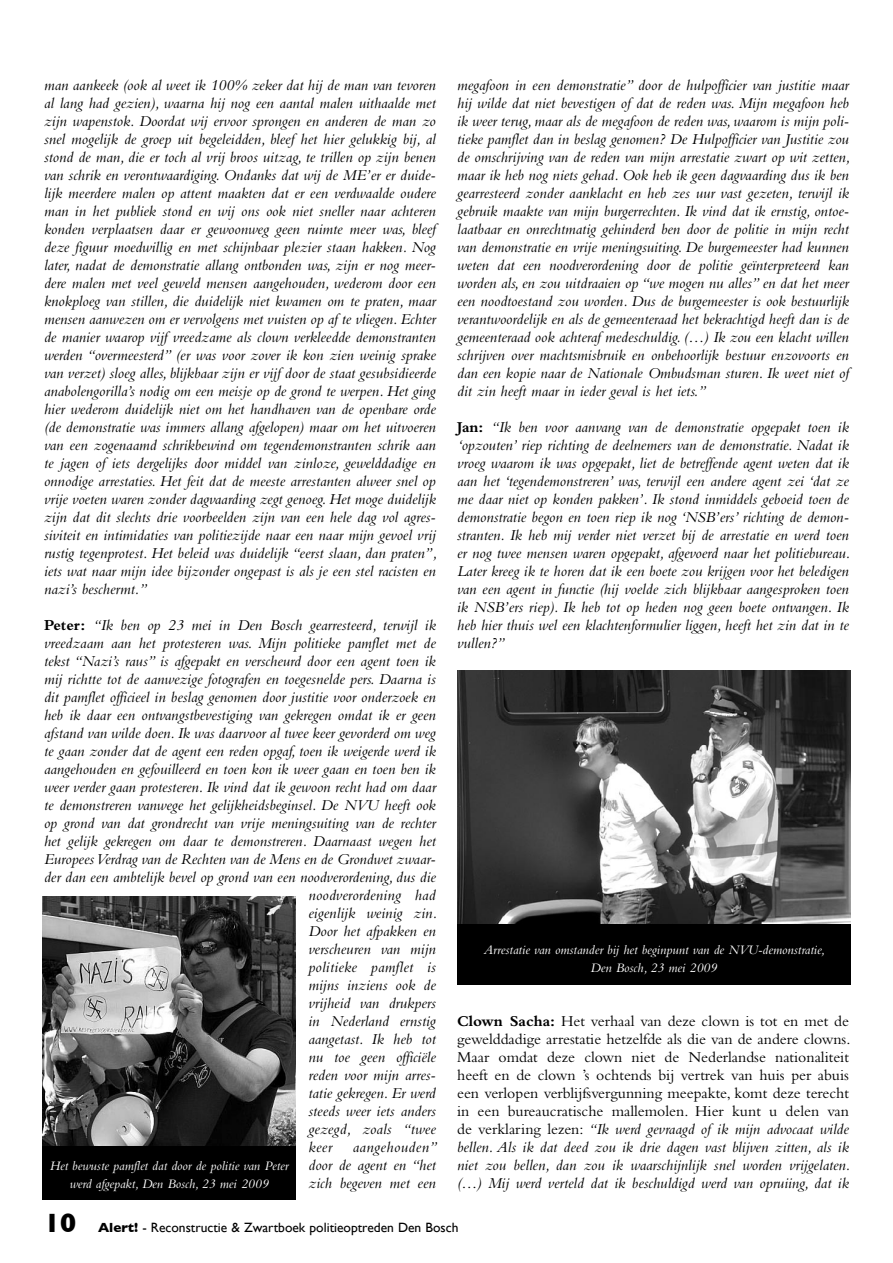
<style>
.page{position:relative;width:893px;height:1263px;background:#fff}
.page>*{position:absolute;margin:0;border:0;box-sizing:border-box;transform-origin:0 0}
.t1{font:700 27px "Gill Sans";color:#000}
.t2{font:italic 15.75px/18px "Bembo";color:#000;text-align:justify}
.t3{font:15.75px/18px "Bembo";color:#000;text-align:justify}
.t4{font:italic 13.5px/18px "Bembo";color:#fff;text-align:center}
.t5{font:13.5px "Gill Sans";color:#000}
.s1{font-weight:700;font-style:normal}
.s2{font-weight:700}
.s3{font-style:italic}
</style>
<div class="page">
<img style="left:43px;top:896px;width:252px;height:250px">
<div style="left:43px;top:1146px;width:253px;height:53px;background:#000"></div>
<img style="left:457px;top:670px;width:393px;height:254px">
<div style="left:457px;top:924px;width:393px;height:61px;background:#000"></div>
<p class="t2" style="left:44px;top:76px;width:395px">man aankeek (ook al weet ik 100% zeker dat hij de man van tevoren al lang had gezien), waarna hij nog een aantal malen uithaalde met zijn wapenstok. Doordat wij ervoor sprongen en anderen de man zo snel mogelijk de groep uit begeleidden, bleef het hier gelukkig bij, al stond de man, die er toch al vrij broos uitzag, te trillen op zijn benen van schrik en verontwaardiging. Ondanks dat wij de ME’er er duide&shy;lijk meerdere malen op attent maakten dat er een verdwaalde oudere man in het publiek stond en wij ons ook niet sneller naar achteren konden verplaatsen daar er gewoonweg geen ruimte meer was, bleef deze figuur moedwillig en met schijnbaar plezier staan hakken. Nog later, nadat de demonstratie allang ontbonden was, zijn er nog meer&shy;dere malen met veel geweld mensen aangehouden, wederom door een knokploeg van stillen, die duidelijk niet kwamen om te praten, maar mensen aanwezen om er vervolgens met vuisten op af te vliegen. Echter de manier waarop vijf vreedzame als clown verkleedde demonstranten werden “overmeesterd” (er was voor zover ik kon zien weinig sprake van verzet) sloeg alles, blijkbaar zijn er vijf door de staat gesubsidieerde anabolengorilla’s nodig om een meisje op de grond te werpen. Het ging hier wederom duidelijk niet om het handhaven van de openbare orde (de demonstratie was immers allang afgelopen) maar om het uitvoeren van een zogenaamd schrikbewind om tegendemonstranten schrik aan te jagen of iets dergelijks door middel van zinloze, gewelddadige en onnodige arrestaties. Het feit dat de meeste arrestanten alweer snel op vrije voeten waren zonder dagvaarding zegt genoeg. Het moge duidelijk zijn dat dit slechts drie voorbeelden zijn van een hele dag vol agres&shy;siviteit en intimidaties van politiezijde naar een naar mijn gevoel vrij rustig tegenprotest. Het beleid was duidelijk “eerst slaan, dan praten”, iets wat naar mijn idee bijzonder ongepast is als je een stel racisten en nazi’s beschermt.”</p>
<p class="t2" style="left:44px;top:616px;width:393px"><span class="s1">Peter:</span> “Ik ben op 23 mei in Den Bosch gearresteerd, terwijl ik</p>
<p class="t2" style="left:44px;top:634px;width:393px">vreedzaam aan het protesteren was. Mijn politieke pamflet met de</p>
<p class="t2" style="left:44px;top:652px;width:393px">tekst “Nazi’s raus” is afgepakt en verscheurd door een agent toen ik</p>
<p class="t2" style="left:44px;top:670px;width:393px">mij richtte tot de aanwezige fotografen en toegesnelde pers. Daarna is</p>
<p class="t2" style="left:44px;top:688px;width:393px">dit pamflet officieel in beslag genomen door justitie voor onderzoek en</p>
<p class="t2" style="left:44px;top:706px;width:393px">heb ik daar een ontvangstbevestiging van gekregen omdat ik er geen</p>
<p class="t2" style="left:44px;top:724px;width:393px">afstand van wilde doen. Ik was daarvoor al twee keer gevorderd om weg</p>
<p class="t2" style="left:44px;top:742px;width:393px">te gaan zonder dat de agent een reden opgaf, toen ik weigerde werd ik</p>
<p class="t2" style="left:44px;top:760px;width:393px">aangehouden en gefouilleerd en toen kon ik weer gaan en toen ben ik</p>
<p class="t2" style="left:44px;top:778px;width:393px">weer verder gaan protesteren. Ik vind dat ik gewoon recht had om daar</p>
<p class="t2" style="left:44px;top:796px;width:393px">te demonstreren vanwege het gelijkheidsbeginsel. De NVU heeft ook</p>
<p class="t2" style="left:44px;top:814px;width:393px">op grond van dat grondrecht van vrije meningsuiting van de rechter</p>
<p class="t2" style="left:44px;top:832px;width:393px">het gelijk gekregen om daar te demonstreren. Daarnaast wegen het</p>
<p class="t2" style="left:44px;top:850px;width:393px">Europees Verdrag van de Rechten van de Mens en de Grondwet zwaar-</p>
<p class="t2" style="left:44px;top:868px;width:393px">der dan een ambtelijk bevel op grond van een noodverordening, dus die</p>
<p class="t2" style="left:308px;top:886px;width:129px">noodverordening had</p>
<p class="t2" style="left:308px;top:904px;width:130px">eigenlijk weinig zin.</p>
<p class="t2" style="left:308px;top:922px;width:129px">Door het afpakken en</p>
<p class="t2" style="left:308px;top:940px;width:129px">verscheuren van mijn</p>
<p class="t2" style="left:308px;top:958px;width:129px">politieke pamflet is</p>
<p class="t2" style="left:308px;top:976px;width:129px">mijns inziens ook de</p>
<p class="t2" style="left:308px;top:994px;width:129px">vrijheid van drukpers</p>
<p class="t2" style="left:308px;top:1012px;width:129px">in Nederland ernstig</p>
<p class="t2" style="left:308px;top:1030px;width:129px">aangetast. Ik heb tot</p>
<p class="t2" style="left:308px;top:1048px;width:129px">nu toe geen officiële</p>
<p class="t2" style="left:308px;top:1066px;width:129px">reden voor mijn arres-</p>
<p class="t2" style="left:308px;top:1084px;width:129px">tatie gekregen. Er werd</p>
<p class="t2" style="left:308px;top:1102px;width:129px">steeds weer iets anders</p>
<p class="t2" style="left:308px;top:1120px;width:129px">gezegd, zoals “twee</p>
<p class="t2" style="left:308px;top:1138px;width:25px">keer</p>
<p class="t2" style="left:308px;top:1138px;width:130px;text-indent:44px">aangehouden” door de agent en “het zich begeven met een</p>
<p class="t4" style="left:50px;top:1156px;width:240px">Het bewuste pamflet dat door de politie van Peter werd afgepakt, Den Bosch, 23 mei 2009</p>
<p class="t2" style="left:457px;top:76px;width:395px">megafoon in een demonstratie” door de hulpofficier van justitie maar hij wilde dat niet bevestigen of dat de reden was. Mijn megafoon heb ik weer terug, maar als de megafoon de reden was, waarom is mijn poli&shy;tieke pamflet dan in beslag genomen? De Hulpofficier van Justitie zou de omschrijving van de reden van mijn arrestatie zwart op wit zetten, maar ik heb nog niets gehad. Ook heb ik geen dagvaarding dus ik ben gearresteerd zonder aanklacht en heb zes uur vast gezeten, terwijl ik gebruik maakte van mijn burgerrechten. Ik vind dat ik ernstig, ontoe&shy;laatbaar en onrechtmatig gehinderd ben door de politie in mijn recht van demonstratie en vrije meningsuiting. De burgemeester had kunnen weten dat een noodverordening door de politie geïnterpreteerd kan worden als, en zou uitdraaien op “we mogen nu alles” en dat het meer een noodtoestand zou worden. Dus de burgemeester is ook bestuurlijk verantwoordelijk en als de gemeenteraad het bekrachtigd heeft dan is de gemeenteraad ook achteraf medeschuldig. (…) Ik zou een klacht willen schrijven over machtsmisbruik en onbehoorlijk bestuur enzovoorts en dan een kopie naar de Nationale Ombudsman sturen. Ik weet niet of dit zin heeft maar in ieder geval is het iets.”</p>
<p class="t2" style="left:457px;top:418px;width:395px"><span class="s1">Jan:</span> “Ik ben voor aanvang van de demonstratie opgepakt toen ik ‘opzouten’ riep richting de deelnemers van de demonstratie. Nadat ik vroeg waarom ik was opgepakt, liet de betreffende agent weten dat ik aan het ‘tegendemonstreren’ was, terwijl een andere agent zei ‘dat ze me daar niet op konden pakken’. Ik stond inmiddels geboeid toen de demonstratie begon en toen riep ik nog ‘NSB’ers’ richting de demon&shy;stranten. Ik heb mij verder niet verzet bij de arrestatie en werd toen er nog twee mensen waren opgepakt, afgevoerd naar het politiebureau.<br>Later kreeg ik te horen dat ik een boete zou krijgen voor het beledigen van een agent in functie (hij voelde zich blijkbaar aangesproken toen ik NSB’ers riep). Ik heb tot op heden nog geen boete ontvangen. Ik heb hier thuis wel een klachtenformulier liggen, heeft het zin dat in te vullen?”</p>
<p class="t4" style="left:484px;top:940px;width:343px">Arrestatie van omstander bij het beginpunt van de NVU-demonstratie,<br>Den Bosch, 23 mei 2009</p>
<p class="t3" style="left:457px;top:1012px;width:395px"><span class="s2">Clown Sacha:</span> Het verhaal van deze clown is tot en met de gewelddadige arrestatie hetzelfde als die van de andere clowns.<br>Maar omdat deze clown niet de Nederlandse nationaliteit heeft en de clown ’s ochtends bij vertrek van huis per abuis een verlopen verblijfsvergunning meepakte, komt deze terecht in een bureaucratische mallemolen. Hier kunt u delen van de verklaring lezen: <span class="s3">“Ik werd gevraagd of ik mijn advocaat wilde bellen. Als ik dat deed zou ik drie dagen vast blijven zitten, als ik niet zou bellen, dan zou ik waarschijnlijk snel worden vrijgelaten. (…) Mij werd verteld dat ik beschuldigd werd van opruiing, dat ik</span></p>
<h1 class="t1" style="left:44px;top:1207px;width:34px">10</h1>
<p class="t5" style="left:98px;top:1219px;width:362px"><span class="s2">Alert!</span> - Reconstructie &amp; Zwartboek politieoptreden Den Bosch</p>
</div>
